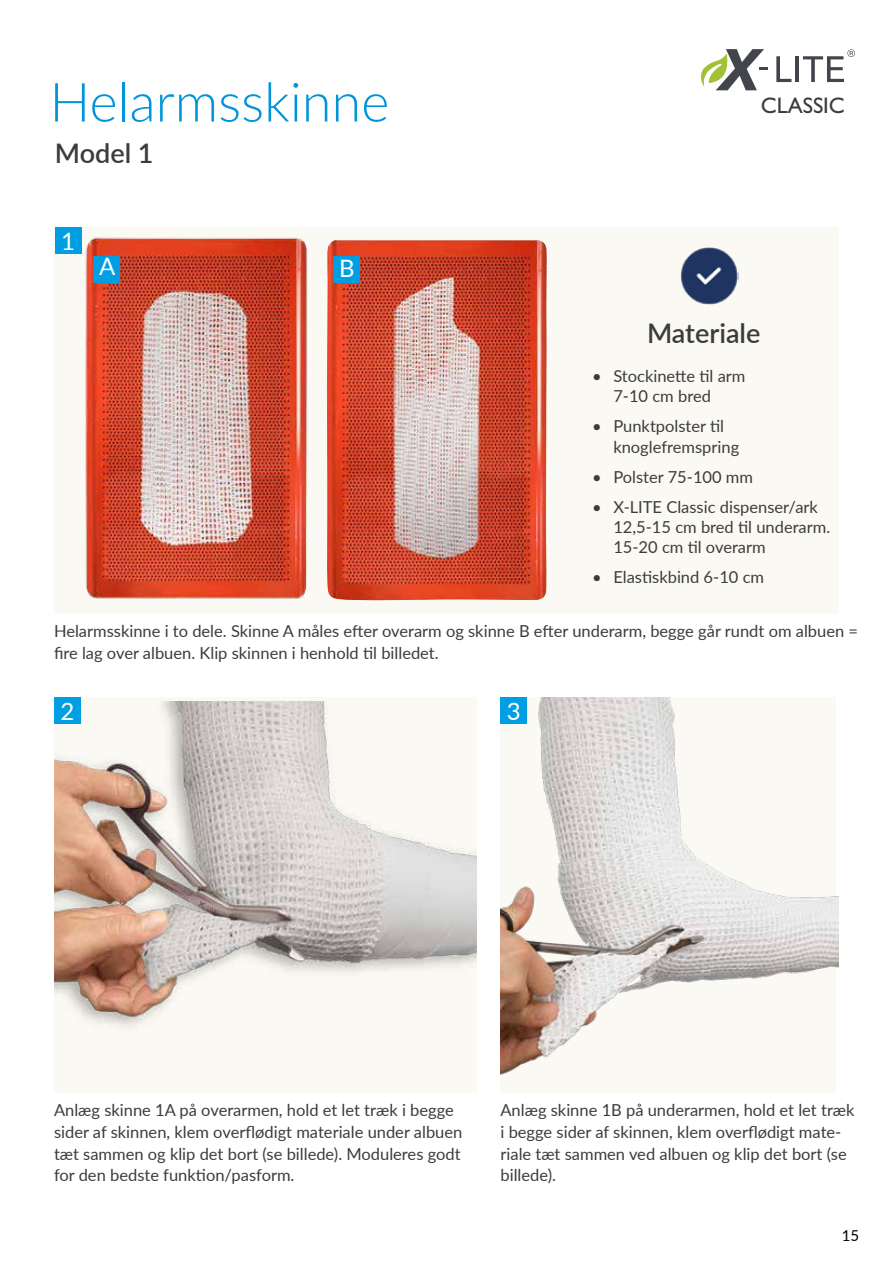
<style>
.page{position:relative;width:893px;height:1263px;background:#fff}
.page>*{position:absolute;margin:0;border:0;box-sizing:border-box;transform-origin:0 0}
.t1{font:300 54px "Lato";color:#0095db}
.t2{font:600 27px "Lato";color:#3c3c3b}
.t3{font:24px "Lato";color:#fff}
.t4{font:22.5px "Gill Sans Std";color:#3c3c3b}
.t5{font:16.5px/21.8px "Lato";color:#3c3c3b}
.t6{font:15px "Lato";color:#000}
</style>
<div class="page">
<div style="left:54px;top:697px;width:422px;height:396px;background:#fbf9f3"></div>
<img style="left:54px;top:702px;width:422px;height:325px">
<svg style="left:776px;top:56px;width:15px;height:26px"></svg>
<hr style="left:795px;top:56px;width:4px;height:26px;background:#43454c">
<svg style="left:803px;top:49px;width:52px;height:33px"></svg>
<svg style="left:700px;top:49px;width:67px;height:41px"></svg>
<div style="left:54px;top:697px;width:27px;height:27px;background:#009fe3"></div>
<img style="left:500px;top:697px;width:339px;height:396px">
<div style="left:54px;top:227px;width:785px;height:387px;background:#fbf9f3"></div>
<img style="left:681px;top:247px;width:58px;height:58px">
<img style="left:85px;top:237px;width:223px;height:362px">
<img style="left:327px;top:240px;width:220px;height:360px">
<div style="left:94px;top:256px;width:26px;height:27px;background:#009fe3"></div>
<div style="left:333px;top:256px;width:27px;height:27px;background:#009fe3"></div>
<div style="left:500px;top:697px;width:27px;height:27px;background:#009fe3"></div>
<div style="left:55px;top:227px;width:27px;height:27px;background:#009fe3"></div>
<h1 class="t1" style="left:50px;top:65px;width:341px">Helarmsskinne</h1>
<h2 class="t2" style="left:55px;top:134px;width:100px">Model 1</h2>
<h3 class="t3" style="left:61px;top:224px;width:15px">1</h3>
<h3 class="t3" style="left:99px;top:249px;width:18px">A</h3>
<h3 class="t3" style="left:339px;top:251px;width:17px">B</h3>
<h3 class="t4" style="left:761px;top:93px;width:86px">CLASSIC</h3>
<h2 class="t2" style="left:647px;top:313px;width:115px">Materiale</h2>
<p class="t5" style="left:613px;top:365px;width:134px;line-height:20.2px;text-indent:-21px">• Stockinette til arm<br>7-10 cm bred</p>
<p class="t5" style="left:613px;top:416px;width:127px;line-height:20.2px;text-indent:-21px">• Punktpolster til knoglefremspring</p>
<p class="t5" style="left:592px;top:465px;width:162px">• Polster 75-100 mm</p>
<p class="t5" style="left:613px;top:496px;width:218px;line-height:20.2px;text-indent:-21px">• X-LITE Classic dispenser/ark<br>12,5-15 cm bred til underarm.<br>15-20 cm til overarm</p>
<p class="t5" style="left:592px;top:566px;width:173px">• Elastiskbind 6-10 cm</p>
<p class="t5" style="left:54px;top:620px;width:806px">Helarmsskinne i to dele. Skinne A måles efter overarm og skinne B efter underarm, begge går rundt om albuen = fire lag over albuen. Klip skinnen i henhold til billedet.</p>
<h3 class="t3" style="left:60px;top:694px;width:15px">2</h3>
<h3 class="t3" style="left:507px;top:694px;width:15px">3</h3>
<p class="t5" style="left:54px;top:1099px;width:410px">Anlæg skinne 1A på overarmen, hold et let træk i begge sider af skinnen, klem overflødigt materiale under albuen tæt sammen og klip det bort (se billede). Moduleres godt for den bedste funktion/pasform.</p>
<p class="t5" style="left:500px;top:1099px;width:356px">Anlæg skinne 1B på underarmen, hold et let træk i begge sider af skinnen, klem overflødigt mate&shy;riale tæt sammen ved albuen og klip det bort (se billede).</p>
<p class="t6" style="left:842px;top:1224px;width:19px">15</p>
</div>
